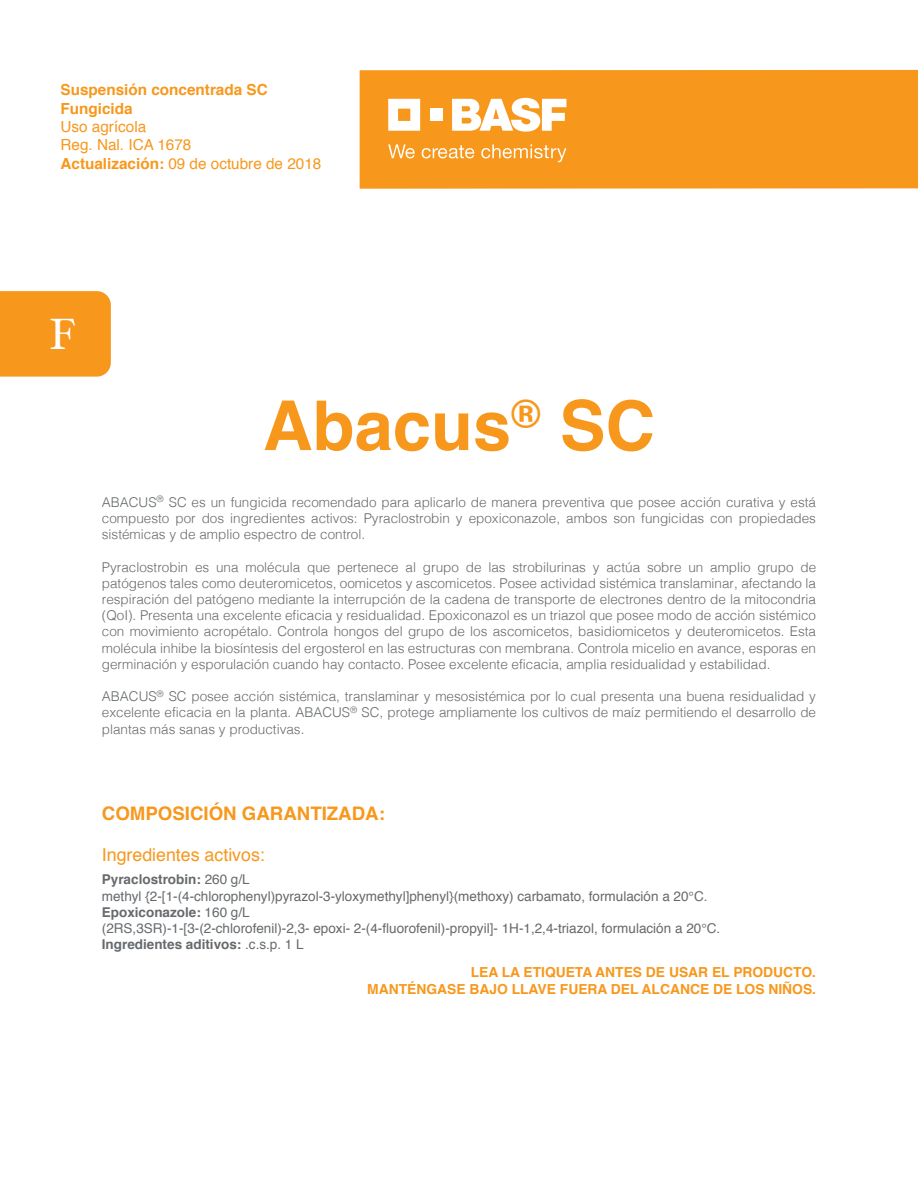
<style>
.page{position:relative;width:918px;height:1188px;background:#fff}
.page>*{position:absolute;margin:0;border:0;box-sizing:border-box;transform-origin:0 0}
.t1{font:700 68.7px "Helvetica";color:#f7981d}
.t2{font:43.95px "Hoefler Text";color:#fff}
.t3{font:700 18.6px "Helvetica";color:#f7981d}
.t4{font:17.7px "Helvetica";color:#f7981d}
.t5{font:15.3px/18.3px "Helvetica";color:#f7981d}
.t6{font:700 15.3px/18.3px "Helvetica";color:#f7981d}
.t7{font:700 13.8px/16.6px "Helvetica";color:#f7981d;text-align:right}
.t8{font:300 13.5px/16.2px "Helvetica";color:#666a6d;text-align:justify}
.t9{font:13.5px/16.2px "Helvetica";color:#666a6d}
.s1{font-weight:700}
</style>
<div class="page">
<div style="left:360px;top:70px;width:558px;height:119px;background:#f7981d"></div>
<svg style="left:388px;top:99px;width:32px;height:32px"></svg>
<div style="left:430px;top:109px;width:12px;height:12px;background:#fff"></div>
<svg style="left:452px;top:98px;width:114px;height:34px"></svg>
<svg style="left:388px;top:144px;width:27px;height:14px"></svg>
<svg style="left:422px;top:145px;width:52px;height:13px"></svg>
<svg style="left:481px;top:144px;width:85px;height:18px"></svg>
<div style="left:0;top:291px;width:111px;height:86px;background:#f7981d"></div>
<p class="t6" style="left:60px;top:81px;width:209px">Suspensión concentrada SC<br>Fungicida</p>
<p class="t5" style="left:60px;top:118px;width:262px">Uso agrícola<br>Reg. Nal. ICA 1678<br><span class="s1">Actualización:</span> 09 de octubre de 2018</p>
<h2 class="t2" style="left:49px;top:309px;width:28px">F</h2>
<h1 class="t1" style="left:263px;top:370px;width:394px">Abacus<sup>®</sup> SC</h1>
<p class="t8" style="left:102px;top:493px;width:716px">ABACUS<sup>®</sup> SC es un fungicida recomendado para aplicarlo de manera preventiva que posee acción curativa y está compuesto por dos ingredientes activos: Pyraclostrobin y epoxiconazole, ambos son fungicidas con propiedades sistémicas y de amplio espectro de control.</p>
<p class="t8" style="left:102px;top:558px;width:716px">Pyraclostrobin es una molécula que pertenece al grupo de las strobilurinas y actúa sobre un amplio grupo de patógenos tales como deuteromicetos, oomicetos y ascomicetos. Posee actividad sistémica translaminar, afectando la respiración del patógeno mediante la interrupción de la cadena de transporte de electrones dentro de la mitocondria (QoI). Presenta una excelente eficacia y residualidad. Epoxiconazol es un triazol que posee modo de acción sistémico con movimiento acropétalo. Controla hongos del grupo de los ascomicetos, basidiomicetos y deuteromicetos. Esta molécula inhibe la biosíntesis del ergosterol en las estructuras con membrana. Controla micelio en avance, esporas en germinación y esporulación cuando hay contacto. Posee excelente eficacia, amplia residualidad y estabilidad.</p>
<p class="t8" style="left:102px;top:687px;width:716px">ABACUS<sup>®</sup> SC posee acción sistémica, translaminar y mesosistémica por lo cual presenta una buena residualidad y excelente eficacia en la planta. ABACUS<sup>®</sup> SC, protege ampliamente los cultivos de maíz permitiendo el desarrollo de plantas más sanas y productivas.</p>
<h3 class="t3" style="left:102px;top:799px;width:285px">COMPOSICIÓN GARANTIZADA:</h3>
<h3 class="t4" style="left:102px;top:841px;width:164px">Ingredientes activos:</h3>
<p class="t9" style="left:102px;top:872px;width:620px"><span class="s1">Pyraclostrobin:</span> 260 g/L<br>methyl {2-[1-(4-chlorophenyl)pyrazol-3-yloxymethyl]phenyl}(methoxy) carbamato, formulación a 20°C.<br><span class="s1">Epoxiconazole:</span> 160 g/L<br>(2RS,3SR)-1-[3-(2-chlorofenil)-2,3- epoxi- 2-(4-fluorofenil)-propyil]- 1H-1,2,4-triazol, formulación a 20°C.<br><span class="s1">Ingredientes aditivos:</span> .c.s.p. 1 L</p>
<p class="t7" style="left:367px;top:964px;width:450px">LEA LA ETIQUETA ANTES DE USAR EL PRODUCTO.<br>MANTÉNGASE BAJO LLAVE FUERA DEL ALCANCE DE LOS NIÑOS.</p>
</div>
